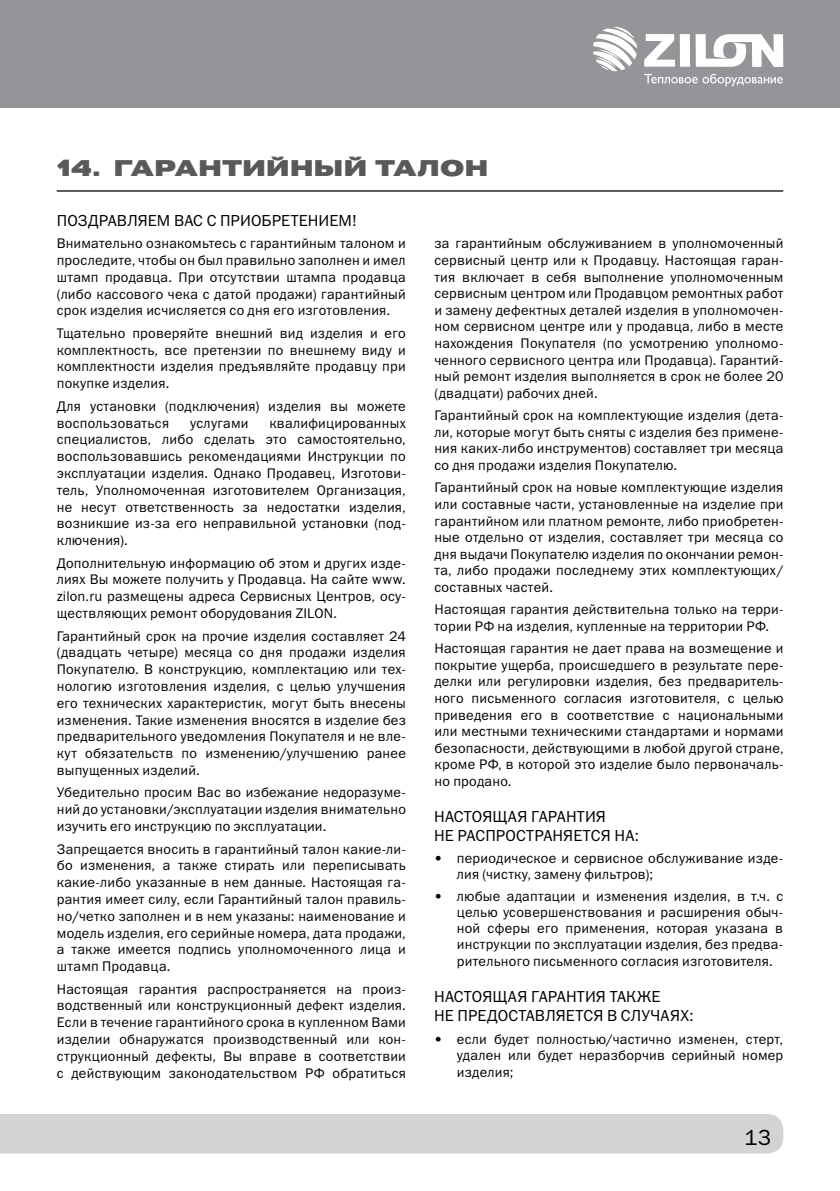
<style>
.page{position:relative;width:840px;height:1191px;background:#fff}
.page>*{position:absolute;margin:0;border:0;box-sizing:border-box;transform-origin:0 0}
.t1{font:24px "Pravda";letter-spacing:-.01em;color:#58595b}
.t2{font:22px "Franklin Gothic Book C";color:#000}
.t3{font:16px/19.2px "Franklin Gothic Book C";letter-spacing:.01em;color:#000}
.t4{font:14px/16.8px "Franklin Gothic Book C";letter-spacing:.02em;color:#000;text-align:justify}
</style>
<div class="page">
<div style="left:0;top:1114px;width:782px;height:39px;background:#d1d3d4"></div>
<div style="left:0;top:0;width:839px;height:108px;background:#939598"></div>
<svg style="left:644px;top:74px;width:138px;height:12px"></svg>
<svg style="left:644px;top:34px;width:138px;height:33px"></svg>
<svg style="left:593px;top:27px;width:43px;height:44px"></svg>
<hr style="left:57px;top:190px;width:725px;height:2px;background:#58595b">
<h1 class="t1" style="left:57px;top:156px;width:433px">14. Гарантийный талон</h1>
<p class="t3" style="left:57px;top:210px;width:22px">Поздравл</p>
<p class="t3" style="left:138px;top:210px;width:56px">яем Вассприо</p>
<p class="t3" style="left:261px;top:210px;width:21px">бретением</p>
<p class="t3" style="left:352px;top:210px;width:6px">!</p>
<p class="t4" style="left:57px;top:235px;width:350px">Внимательно ознакомьтесь с гарантийным талоном и проследите, чтобы он был правильно заполнен и имел штамп продавца. При отсутствии штампа продавца (либо кассового чека с датой продажи) гарантийный срок изделия исчисляется со дня его изготовления.</p>
<p class="t4" style="left:57px;top:324px;width:350px">Тщательно проверяйте внешний вид изделия и его комплектность, все претензии по внешнему виду и комплектности изделия предъявляйте продавцу при покупке изделия.</p>
<p class="t4" style="left:57px;top:397px;width:350px">Для установки (подключения) изделия вы можете воспользоваться</p>
<p class="t4" style="left:434px;top:235px;width:350px">за гарантийным обслуживанием в уполномоченный сервисный центр или к Продавцу. Настоящая гаран&shy;тия включает в себя выполнение уполномоченным сервисным центром или Продавцом ремонтных работ и замену дефектных деталей изделия в уполномочен&shy;ном сервисном центре или у продавца, либо в месте нахождения Покупателя (по усмотрению уполномо&shy;ченного сервисного центра или Продавца). Гарантий&shy;ный ремонт изделия выполняется в срок не более 20 (двадцати) рабочих дней.</p>
<p class="t4" style="left:434px;top:407px;width:350px">Гарантийный срок на комплектующие изделия (дета&shy;ли, которые могут быть сняты с изделия без примене&shy;ния каких-либо инструментов) составляет три месяца со дня продажи изделия Покупателю.</p>
<p class="t4" style="left:434px;top:479px;width:350px">Гарантийный срок на новые комплектующие изделия или составные части, установленные на изделие при гарантийном или платном ремонте, либо приобретен&shy;ные отдельно от изделия, составляет три месяца со дня выдачи Покупателю изделия по окончании ремон&shy;та, либо продажи последнему этих комплектующих/ составных частей.</p>
<p class="t4" style="left:434px;top:601px;width:350px">Настоящая гарантия действительна только на терри&shy;тории РФ на изделия, купленные на территории РФ.</p>
<p class="t4" style="left:434px;top:640px;width:350px">Настоящая гарантия не дает права на возмещение и покрытие ущерба, происшедшего в результате пере&shy;делки или регулировки изделия, без предваритель&shy;ного письменного согласия изготовителя, с целью приведения его в соответствие с национальными или местными техническими стандартами и нормами безопасности, действующими в любой другой стране, кроме РФ, в которой это изделие было первоначаль&shy;но продано.</p>
<p class="t3" style="left:434px;top:807px;width:206px">НАСТОЯЩАЯ ГАРАНТИЯ<br>НЕ РАСПРОСТРАНЯЕТСЯ НА:</p>
<p class="t4" style="left:456px;top:850px;width:327px;line-height:16px;text-indent:-23px">• периодическое и сервисное обслуживание изде&shy;лия (чистку, замену фильтров);</p>
<p class="t4" style="left:456px;top:887px;width:328px;line-height:16.2px;text-indent:-23px">• любые адаптации и изменения изделия, в т.ч. с целью усовершенствования и расширения обыч&shy;ной сферы его применения, которая указана в инструкции по эксплуатации изделия, без предва&shy;рительного письменного согласия изготовителя.</p>
<p class="t3" style="left:434px;top:986px;width:261px">НАСТОЯЩАЯ ГАРАНТИЯ ТАКЖЕ<br>НЕ ПРЕДОСТАВЛЯЕТСЯ В СЛУЧАЯХ:</p>
<p class="t4" style="left:456px;top:1030px;width:328px;text-indent:-23px">• если будет полностью/частично изменен, стерт, удален или будет неразборчив серийный номер изделия;</p>
<p class="t4" style="left:57px;top:414px;width:350px;text-indent:213px">квалифицированных специалистов, либо сделать это самостоятельно, воспользовавшись рекомендациями Инструкции по эксплуатации изделия. Однако Продавец, Изготови&shy;тель, Уполномоченная изготовителем Организация, не несут ответственность за недостатки изделия, возникшие из-за его неправильной установки (под&shy;ключения).</p>
<p class="t4" style="left:57px;top:554px;width:350px">Дополнительную информацию об этом и других изде&shy;лиях Вы можете получить у Продавца. На сайте www. zilon.ru размещены адреса Сервисных Центров, осу&shy;ществляющих ремонт оборудования ZILON.</p>
<p class="t4" style="left:57px;top:627px;width:350px">Гарантийный срок на прочие изделия составляет 24 (двадцать четыре) месяца со дня продажи изделия Покупателю. В конструкцию, комплектацию или тех&shy;нологию изготовления изделия, с целью улучшения его технических характеристик, могут быть внесены изменения. Такие изменения вносятся в изделие без предварительного уведомления Покупателя и не вле&shy;кут обязательств по изменению/улучшению ранее выпущенных изделий.</p>
<p class="t4" style="left:57px;top:784px;width:350px">Убедительно просим Вас во избежание недоразуме&shy;ний до установки/эксплуатации изделия внимательно изучить его инструкцию по эксплуатации.</p>
<p class="t4" style="left:57px;top:840px;width:350px">Запрещается вносить в гарантийный талон какие-ли&shy;бо изменения, а также стирать или переписывать какие-либо указанные в нем данные. Настоящая га&shy;рантия имеет силу, если Гарантийный талон правиль&shy;но/четко заполнен и в нем указаны: наименование и модель изделия, его серийные номера, дата продажи, а также имеется подпись уполномоченного лица и штамп Продавца.</p>
<p class="t4" style="left:57px;top:980px;width:350px">Настоящая гарантия распространяется на произ&shy;водственный или конструкционный дефект изделия.<br>Если в течение гарантийного срока в купленном Вами изделии обнаружатся производственный или кон&shy;струкционный дефекты, Вы вправе в соответствии с действующим законодательством РФ обратиться</p>
<p class="t4" style="left:190px;top:414px;width:60px">услугами</p>
<h2 class="t2" style="left:744px;top:1124px;width:28px">13</h2>
</div>
